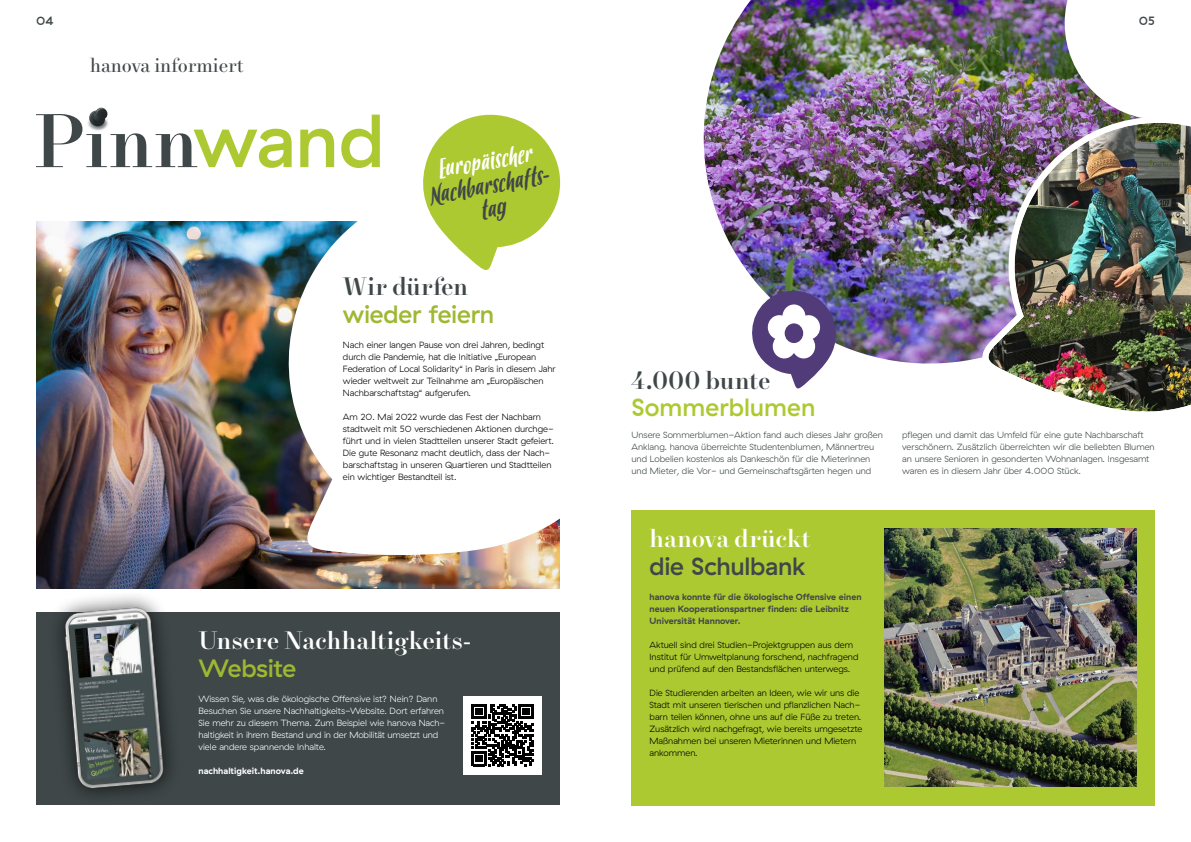
<style>
.page{position:relative;width:1191px;height:842px;background:#fff}
.page>*{position:absolute;margin:0;border:0;box-sizing:border-box;transform-origin:0 0}
.t1{font:500 25.5px "New Paris Headline";letter-spacing:-.005em;color:#fff}
.t2{font:500 25.5px "New Paris Headline";letter-spacing:-.005em;color:#3f4748}
.t3{font:500 25px "GT Haptik";letter-spacing:-.01em;color:#9eb832}
.t4{font:500 25px "GT Haptik";letter-spacing:-.015em;color:#3f4748}
.t5{font:500 25px "GT Haptik";color:#adc931}
.t6{font:italic 22px/24px "Budidaya";color:#3f4748;text-align:center}
.t7{font:italic 22px "Budidaya";color:#fff}
.t8{font:20px "New Paris Text";color:#3f4748}
.t9{font:500 12px "GT Haptik";color:#3f4748}
.t10{font:300 9px/12px "GT Haptik";color:#000}
.t11{font:300 9px/12px "GT Haptik";color:#3f4748}
.t12{font:300 9px/12px "GT Haptik";color:#fff}
.t13{font:700 9px/12px "GT Haptik";color:#3f4748}
.t14{font:700 9px "GT Haptik";color:#fff}
</style>
<div class="page">
<svg style="left:36px;top:108px;width:344px;height:60px"></svg>
<div style="left:36px;top:612px;width:523px;height:192px;background:#3f4748"></div>
<div style="left:48px;top:590px;width:134px;height:216px;background:#000;opacity:.75"></div>
<img style="left:48px;top:597px;width:132px;height:198px">
<img style="left:36px;top:221px;width:523px;height:367px">
<svg style="left:274px;top:161px;width:286px;height:400px"></svg>
<img style="left:703px;top:18px;width:361px;height:346px">
<img style="left:979px;top:99px;width:212px;height:313px">
<img style="left:1064px;top:18px;width:127px;height:102px">
<svg style="left:419px;top:114px;width:142px;height:158px"></svg>
<div style="left:631px;top:510px;width:523px;height:296px;background:#adc931"></div>
<img style="left:884px;top:528px;width:252px;height:258px">
<div style="left:463px;top:696px;width:78px;height:78px;background:#fff"></div>
<svg style="left:471px;top:704px;width:62px;height:62px"></svg>
<svg style="left:747px;top:285px;width:91px;height:104px"></svg>
<img style="left:738px;top:0;width:330px;height:18px">
<h3 class="t9" style="left:36px;top:14px;width:19px">04</h3>
<h3 class="t9" style="left:1138px;top:14px;width:18px">05</h3>
<h3 class="t8" style="left:90px;top:53px;width:155px">hanova informiert</h3>
<h3 class="t7" style="left:435px;top:158px;width:97px;rotate:-10deg">Europäischer</h3>
<h3 class="t6" style="left:427px;top:185px;width:127px;rotate:-10deg">Nachbarschafts&shy;tag</h3>
<h1 class="t2" style="left:343px;top:272px;width:127px">Wir dürfen</h1>
<h2 class="t3" style="left:343px;top:299px;width:153px">wieder feiern</h2>
<p class="t10" style="left:343px;top:339px;width:214px">Nach einer langen Pause von drei Jahren, bedingt durch die Pandemie, hat die Initiative „European Federation of Local Solidarity“ in Paris in diesem Jahr wieder weltweit zur Teilnahme am „Europäischen Nachbarschaftstag“ aufgerufen.</p>
<p class="t10" style="left:343px;top:411px;width:213px">Am 20. Mai 2022 wurde das Fest der Nachbarn stadtweit mit 50 verschiedenen Aktionen durchge&shy;führt und in vielen Stadtteilen unserer Stadt gefeiert.<br>Die gute Resonanz macht deutlich, dass der Nach&shy;barschaftstag in unseren Quartieren und Stadtteilen ein wichtiger Bestandteil ist.</p>
<h1 class="t1" style="left:198px;top:626px;width:274px">Unsere Nachhaltigkeits-</h1>
<h2 class="t3" style="left:198px;top:653px;width:99px">Website</h2>
<p class="t12" style="left:198px;top:693px;width:248px">Wissen Sie, was die ökologische Offensive ist? Nein? Dann Besuchen Sie unsere Nachhaltigkeits-Website. Dort erfahren Sie mehr zu diesem Thema. Zum Beispiel wie hanova Nach&shy;haltigkeit in ihrem Bestand und in der Mobilität umsetzt und viele andere spannende Inhalte.</p>
<p class="t14" style="left:198px;top:765px;width:107px">nachhaltigkeit.hanova.de</p>
<h1 class="t2" style="left:631px;top:365px;width:141px">4.000 bunte</h1>
<h2 class="t5" style="left:631px;top:392px;width:185px">Sommerblumen</h2>
<p class="t11" style="left:631px;top:429px;width:253px">Unsere Sommerblumen-Aktion fand auch dieses Jahr großen Anklang. hanova überreichte Studentenblumen, Männertreu und Lobelien kostenlos als Dankeschön für die Mieterinnen und Mieter, die Vor- und Gemeinschaftsgärten hegen und</p>
<p class="t11" style="left:902px;top:429px;width:254px">pflegen und damit das Umfeld für eine gute Nachbarschaft verschönern. Zusätzlich überreichten wir die beliebten Blumen an unsere Senioren in gesonderten Wohnanlagen. Insgesamt waren es in diesem Jahr über 4.000 Stück.</p>
<h1 class="t1" style="left:649px;top:524px;width:163px">hanova drückt</h1>
<h2 class="t4" style="left:649px;top:551px;width:157px">die Schulbank</h2>
<p class="t13" style="left:649px;top:591px;width:214px">hanova konnte für die ökologische Offensive einen neuen Kooperationspartner finden: die Leibnitz<br>Universität Hannover.</p>
<p class="t10" style="left:649px;top:639px;width:210px">Aktuell sind drei Studien-Projektgruppen aus dem<br>Institut für Umweltplanung forschend, nachfragend und prüfend auf den Bestandsflächen unterwegs.</p>
<p class="t10" style="left:649px;top:687px;width:214px">Die Studierenden arbeiten an Ideen, wie wir uns die Stadt mit unseren tierischen und pflanzlichen Nach&shy;barn teilen können, ohne uns auf die Füße zu treten.<br>Zusätzlich wird nachgefragt, wie bereits umgesetzte Maßnahmen bei unseren Mieterinnen und Mietern ankommen.</p>
</div>
